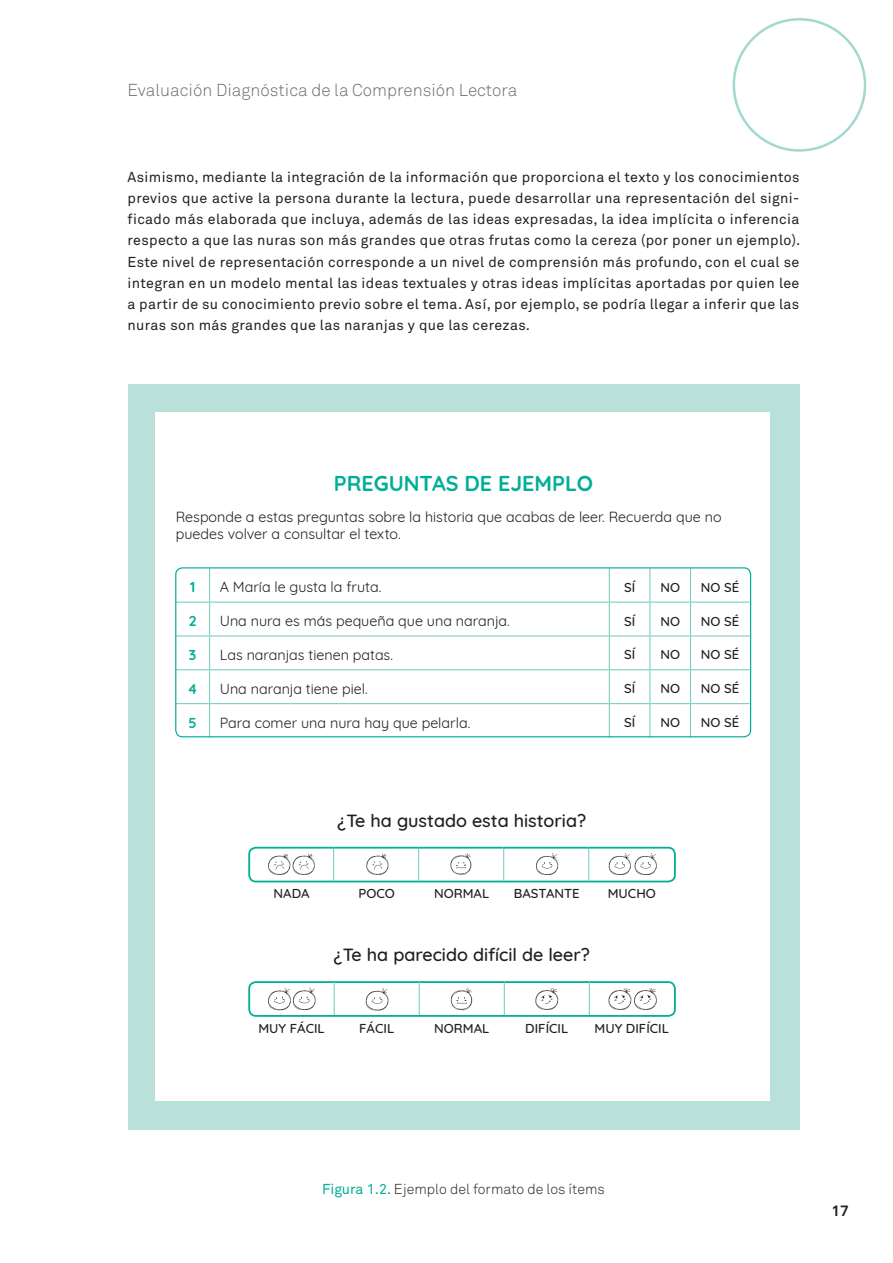
<style>
.page{position:relative;width:893px;height:1263px;background:#fff}
.page>*{position:absolute;margin:0;border:0;box-sizing:border-box;transform-origin:0 0}
.t1{font:700 21.45px "Quicksand";color:#00af96}
.t2{font:500 18px "Quicksand";color:#231f20}
.t3{font:300 17.1px "Akkurat Pro";color:#6c6d70}
.t4{font:700 15px "Akkurat Pro";color:#231f20}
.t5{font:14.4px/16.6px "Quicksand";color:#231f20}
.t6{font:700 14.4px "Quicksand";color:#00af96}
.t7{font:14.25px/21.3px "Akkurat Pro";letter-spacing:.025em;color:#231f20;text-align:justify}
.t8{font:300 14.25px "Akkurat Pro";color:#231f20}
.t9{font:500 13.2px "Quicksand";color:#231f20}
.s1{font-weight:400;color:#00af96}
</style>
<div class="page">
<div style="left:128px;top:385px;width:671px;height:745px;background:#b9e1d9"></div>
<div style="left:155px;top:412px;width:615px;height:689px;background:#fff"></div>
<hr style="left:209px;top:568px;width:1px;height:34px;background:#71c8ba">
<hr style="left:609px;top:568px;width:1px;height:34px;background:#71c8ba">
<hr style="left:649px;top:568px;width:1px;height:34px;background:#71c8ba">
<hr style="left:690px;top:568px;width:1px;height:34px;background:#71c8ba">
<hr style="left:176px;top:602px;width:34px;height:1px;background:#71c8ba">
<hr style="left:210px;top:602px;width:399px;height:1px;background:#71c8ba">
<hr style="left:209px;top:602px;width:1px;height:33px;background:#71c8ba">
<hr style="left:609px;top:602px;width:41px;height:1px;background:#71c8ba">
<hr style="left:609px;top:602px;width:1px;height:33px;background:#71c8ba">
<hr style="left:650px;top:602px;width:40px;height:1px;background:#71c8ba">
<hr style="left:649px;top:602px;width:1px;height:33px;background:#71c8ba">
<hr style="left:690px;top:602px;width:60px;height:1px;background:#71c8ba">
<hr style="left:690px;top:602px;width:1px;height:33px;background:#71c8ba">
<hr style="left:176px;top:635px;width:34px;height:1px;background:#71c8ba">
<hr style="left:210px;top:635px;width:399px;height:1px;background:#71c8ba">
<hr style="left:209px;top:636px;width:1px;height:33px;background:#71c8ba">
<hr style="left:609px;top:635px;width:41px;height:1px;background:#71c8ba">
<hr style="left:609px;top:636px;width:1px;height:33px;background:#71c8ba">
<hr style="left:650px;top:635px;width:40px;height:1px;background:#71c8ba">
<hr style="left:649px;top:636px;width:1px;height:33px;background:#71c8ba">
<hr style="left:690px;top:635px;width:60px;height:1px;background:#71c8ba">
<hr style="left:690px;top:636px;width:1px;height:33px;background:#71c8ba">
<hr style="left:176px;top:669px;width:34px;height:1px;background:#71c8ba">
<hr style="left:210px;top:669px;width:399px;height:1px;background:#71c8ba">
<hr style="left:209px;top:670px;width:1px;height:33px;background:#71c8ba">
<hr style="left:609px;top:669px;width:41px;height:1px;background:#71c8ba">
<hr style="left:609px;top:670px;width:1px;height:33px;background:#71c8ba">
<hr style="left:650px;top:669px;width:40px;height:1px;background:#71c8ba">
<hr style="left:649px;top:670px;width:1px;height:33px;background:#71c8ba">
<hr style="left:690px;top:669px;width:60px;height:1px;background:#71c8ba">
<hr style="left:690px;top:670px;width:1px;height:33px;background:#71c8ba">
<hr style="left:176px;top:703px;width:34px;height:1px;background:#71c8ba">
<hr style="left:210px;top:703px;width:399px;height:1px;background:#71c8ba">
<hr style="left:209px;top:704px;width:1px;height:33px;background:#71c8ba">
<hr style="left:609px;top:703px;width:41px;height:1px;background:#71c8ba">
<hr style="left:609px;top:704px;width:1px;height:33px;background:#71c8ba">
<hr style="left:650px;top:703px;width:40px;height:1px;background:#71c8ba">
<hr style="left:649px;top:704px;width:1px;height:33px;background:#71c8ba">
<hr style="left:690px;top:703px;width:60px;height:1px;background:#71c8ba">
<hr style="left:690px;top:704px;width:1px;height:33px;background:#71c8ba">
<div style="left:175px;top:567px;width:576px;height:170px;border:1px solid #00af96;border-radius:7px"></div>
<svg style="left:536px;top:853px;width:22px;height:22px"></svg>
<svg style="left:609px;top:853px;width:48px;height:22px"></svg>
<svg style="left:366px;top:854px;width:23px;height:21px"></svg>
<svg style="left:268px;top:854px;width:47px;height:21px"></svg>
<svg style="left:450px;top:853px;width:21px;height:22px"></svg>
<svg style="left:366px;top:988px;width:23px;height:22px"></svg>
<svg style="left:268px;top:987px;width:48px;height:23px"></svg>
<svg style="left:535px;top:988px;width:23px;height:22px"></svg>
<svg style="left:451px;top:988px;width:21px;height:22px"></svg>
<div style="left:248px;top:847px;width:428px;height:35px;border:2px solid #00af96;border-radius:7px"></div>
<div style="left:248px;top:981px;width:428px;height:36px;border:2px solid #00af96;border-radius:7px"></div>
<hr style="left:334px;top:981px;width:1px;height:34px;background:#71c8ba">
<hr style="left:419px;top:981px;width:1px;height:34px;background:#71c8ba">
<hr style="left:504px;top:981px;width:1px;height:34px;background:#71c8ba">
<hr style="left:589px;top:981px;width:1px;height:34px;background:#71c8ba">
<hr style="left:333px;top:847px;width:1px;height:34px;background:#71c8ba">
<hr style="left:418px;top:847px;width:1px;height:34px;background:#71c8ba">
<hr style="left:503px;top:847px;width:1px;height:34px;background:#71c8ba">
<hr style="left:588px;top:847px;width:1px;height:34px;background:#71c8ba">
<svg style="left:609px;top:988px;width:48px;height:22px"></svg>
<p class="t3" style="left:128px;top:79px;width:391px">Evaluación Diagnóstica de la Comprensión Lectora</p>
<p class="t7" style="left:128px;top:166px;width:674px">Asimismo, mediante la integración de la información que proporciona el texto y los conocimientos previos que active la persona durante la lectura, puede desarrollar una representación del signi&shy;ficado más elaborada que incluya, además de las ideas expresadas, la idea implícita o inferencia respecto a que las nuras son más grandes que otras frutas como la cereza (por poner un ejemplo).<br>Este nivel de representación corresponde a un nivel de comprensión más profundo, con el cual se integran en un modelo mental las ideas textuales y otras ideas implícitas aportadas por quien lee a partir de su conocimiento previo sobre el tema. Así, por ejemplo, se podría llegar a inferir que las nuras son más grandes que las naranjas y que las cerezas.</p>
<h1 class="t1" style="left:334px;top:465px;width:261px">PREGUNTAS DE EJEMPLO</h1>
<p class="t5" style="left:176px;top:507px;width:547px">Responde a estas preguntas sobre la historia que acabas de leer. Recuerda que no puedes volver a consultar el texto.</p>
<p class="t6" style="left:190px;top:575px;width:7px">1</p>
<p class="t5" style="left:220px;top:577px;width:163px">A María le gusta la fruta.</p>
<p class="t9" style="left:624px;top:576px;width:13px">SÍ</p>
<p class="t9" style="left:660px;top:576px;width:21px">NO</p>
<p class="t9" style="left:701px;top:576px;width:40px">NO SÉ</p>
<p class="t6" style="left:189px;top:609px;width:9px">2</p>
<p class="t5" style="left:220px;top:611px;width:291px">Una nura es más pequeña que una naranja.</p>
<p class="t9" style="left:624px;top:610px;width:13px">SÍ</p>
<p class="t9" style="left:660px;top:610px;width:21px">NO</p>
<p class="t9" style="left:701px;top:610px;width:40px">NO SÉ</p>
<p class="t6" style="left:189px;top:643px;width:9px">3</p>
<p class="t5" style="left:220px;top:645px;width:175px">Las naranjas tienen patas.</p>
<p class="t9" style="left:624px;top:644px;width:13px">SÍ</p>
<p class="t9" style="left:660px;top:644px;width:21px">NO</p>
<p class="t9" style="left:701px;top:644px;width:40px">NO SÉ</p>
<p class="t6" style="left:188px;top:677px;width:12px">4</p>
<p class="t5" style="left:220px;top:679px;width:149px">Una naranja tiene piel.</p>
<p class="t9" style="left:624px;top:678px;width:13px">SÍ</p>
<p class="t9" style="left:660px;top:678px;width:21px">NO</p>
<p class="t9" style="left:701px;top:678px;width:40px">NO SÉ</p>
<p class="t6" style="left:189px;top:711px;width:10px">5</p>
<p class="t5" style="left:220px;top:713px;width:252px">Para comer una nura hay que pelarla.</p>
<p class="t9" style="left:624px;top:712px;width:13px">SÍ</p>
<p class="t9" style="left:660px;top:712px;width:21px">NO</p>
<p class="t9" style="left:701px;top:712px;width:40px">NO SÉ</p>
<p class="t2" style="left:337px;top:806px;width:250px">¿Te ha gustado esta historia?</p>
<p class="t9" style="left:274px;top:883px;width:38px">NADA</p>
<p class="t9" style="left:358px;top:883px;width:38px">POCO</p>
<p class="t9" style="left:434px;top:883px;width:57px">NORMAL</p>
<p class="t9" style="left:514px;top:883px;width:68px">BASTANTE</p>
<p class="t9" style="left:608px;top:883px;width:50px">MUCHO</p>
<p class="t2" style="left:334px;top:940px;width:258px">¿Te ha parecido difícil de leer?</p>
<p class="t9" style="left:258px;top:1018px;width:68px">MUY FÁCIL</p>
<p class="t9" style="left:359px;top:1018px;width:37px">FÁCIL</p>
<p class="t9" style="left:434px;top:1018px;width:57px">NORMAL</p>
<p class="t9" style="left:525px;top:1018px;width:45px">DIFÍCIL</p>
<p class="t9" style="left:595px;top:1018px;width:76px">MUY DIFÍCIL</p>
<p class="t8" style="left:322px;top:1180px;width:284px"><span class="s1">Figura 1.2.</span> Ejemplo del formato de los ítems</p>
<p class="t4" style="left:831px;top:1201px;width:19px">17</p>
</div>
